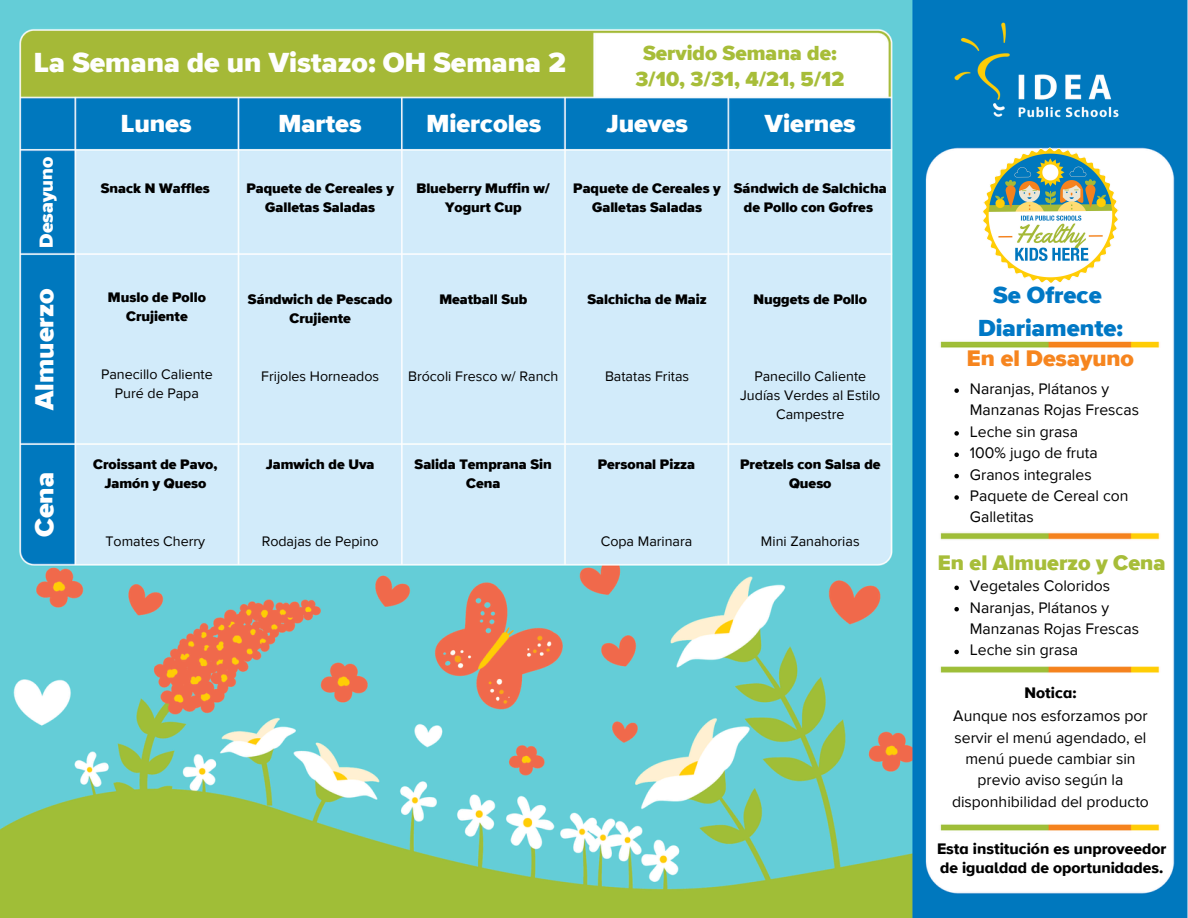
<style>
.page{position:relative;width:1188px;height:918px;background:#fff}
.page>*{position:absolute;margin:0;border:0;box-sizing:border-box;transform-origin:0 0}
.t1{font:900 28.5px "Proxima Nova";color:#fefefe}
.t2{font:900 27px "Proxima Nova";color:#fff}
.t3{font:900 25.5px "Proxima Nova";color:#fff}
.t4{font:900 24px/32.7px "Proxima Nova";color:#0078c5;text-align:center}
.t5{font:900 23.25px "Proxima Nova";color:#f6851f}
.t6{font:900 21.75px "Proxima Nova";color:#a7bd39}
.t7{font:900 21px/25.8px "Proxima Nova";color:#a7bd39;text-align:center}
.t8{font:900 19.5px "Proxima Nova";color:#fff}
.t9{font:15.75px/21.3px "Proxima Nova";color:#000}
.t10{font:15.75px/19.2px "Proxima Nova A Extrabld";color:#000}
.t11{font:900 14.25px/19.2px "Proxima Nova";color:#000;text-align:center}
.t12{font:14.25px/19.2px "Proxima Nova";color:#000;text-align:center}
</style>
<div class="page">
<img style="left:0;top:0;width:1188px;height:918px">
<img style="left:913px;top:0;width:275px;height:190px">
<img style="left:982px;top:147px;width:137px;height:137px">
<svg style="left:954px;top:388px;width:5px;height:5px"></svg>
<svg style="left:954px;top:431px;width:5px;height:5px"></svg>
<svg style="left:954px;top:453px;width:5px;height:4px"></svg>
<svg style="left:954px;top:474px;width:5px;height:4px"></svg>
<svg style="left:954px;top:495px;width:5px;height:5px"></svg>
<svg style="left:954px;top:586px;width:5px;height:4px"></svg>
<svg style="left:954px;top:607px;width:5px;height:4px"></svg>
<svg style="left:954px;top:650px;width:5px;height:4px"></svg>
<h3 class="t1" style="left:34px;top:50px;width:533px">La Semana de un Vistazo: OH Semana 2</h3>
<h4 class="t7" style="left:635px;top:41px;width:210px">Servido Semana de:<br>3/10, 3/31, 4/21, 5/12</h4>
<h1 class="t3" style="left:121px;top:112px;width:72px">Lunes</h1>
<h2 class="t3" style="left:278px;top:112px;width:85px">Martes</h2>
<h1 class="t3" style="left:426px;top:112px;width:116px">Miercoles</h1>
<h2 class="t3" style="left:606px;top:112px;width:83px">Jueves</h2>
<h2 class="t3" style="left:765px;top:112px;width:92px">Viernes</h2>
<h5 class="t8" style="left:37px;top:248px;width:92px;rotate:-90deg">Desayuno</h5>
<h2 class="t2" style="left:32px;top:410px;width:123px;rotate:-90deg">Almuerzo</h2>
<h2 class="t2" style="left:32px;top:537px;width:66px;rotate:-90deg">Cena</h2>
<p class="t11" style="left:101px;top:179px;width:111px">Snack N Waffles</p>
<p class="t11" style="left:246px;top:179px;width:149px">Paquete de Cereales y<br>Galletas Saladas</p>
<h5 class="t11" style="left:416px;top:179px;width:135px">Blueberry Muffin w/<br>Yogurt Cup</h5>
<h2 class="t11" style="left:573px;top:179px;width:149px">Paquete de Cereales y<br>Galletas Saladas</h2>
<p class="t11" style="left:734px;top:179px;width:154px">Sándwich de Salchicha de Pollo con Gofres</p>
<h5 class="t11" style="left:108px;top:288px;width:99px">Muslo de Pollo<br>Crujiente</h5>
<h5 class="t11" style="left:248px;top:291px;width:146px">Sándwich de Pescado<br>Crujiente</h5>
<p class="t11" style="left:439px;top:291px;width:89px">Meatball Sub</p>
<h2 class="t11" style="left:587px;top:291px;width:121px">Salchicha de Maiz</h2>
<p class="t11" style="left:753px;top:291px;width:115px">Nuggets de Pollo</p>
<h5 class="t12" style="left:101px;top:365px;width:113px">Panecillo Caliente</h5>
<h5 class="t12" style="left:115px;top:384px;width:86px">Puré de Papa</h5>
<p class="t11" style="left:93px;top:455px;width:126px">Croissant de Pavo,<br>Jamón y Queso</p>
<h5 class="t12" style="left:261px;top:367px;width:119px">Frijoles Horneados</h5>
<p class="t11" style="left:266px;top:455px;width:110px">Jamwich de Uva</p>
<p class="t12" style="left:408px;top:367px;width:152px">Brócoli Fresco w/ Ranch</p>
<p class="t11" style="left:415px;top:455px;width:139px">Salida Temprana Sin<br>Cena</p>
<p class="t12" style="left:605px;top:367px;width:86px">Batatas Fritas</p>
<p class="t11" style="left:598px;top:455px;width:99px">Personal Pizza</p>
<h3 class="t12" style="left:754px;top:367px;width:113px">Panecillo Caliente</h3>
<p class="t12" style="left:740px;top:386px;width:142px">Judías Verdes al Estilo<br>Campestre</p>
<p class="t11" style="left:740px;top:455px;width:142px">Pretzels con Salsa de<br>Queso</p>
<h5 class="t12" style="left:106px;top:532px;width:101px">Tomates Cherry</h5>
<p class="t12" style="left:262px;top:532px;width:119px">Rodajas de Pepino</p>
<p class="t12" style="left:601px;top:532px;width:93px">Copa Marinara</p>
<p class="t12" style="left:761px;top:532px;width:100px">Mini Zanahorias</p>
<p class="t4" style="left:978px;top:280px;width:146px">Se Ofrece<br>Diariamente:</p>
<p class="t5" style="left:967px;top:348px;width:169px">En el Desayuno</p>
<p class="t9" style="left:970px;top:379px;width:171px">Naranjas, Plátanos y<br>Manzanas Rojas Frescas</p>
<h5 class="t9" style="left:970px;top:422px;width:110px">Leche sin grasa</h5>
<p class="t9" style="left:970px;top:443px;width:129px">100% jugo de fruta</p>
<h5 class="t9" style="left:970px;top:464px;width:123px">Granos integrales</h5>
<h5 class="t9" style="left:970px;top:486px;width:160px">Paquete de Cereal con<br>Galletitas</h5>
<h1 class="t6" style="left:938px;top:553px;width:229px">En el Almuerzo y Cena</h1>
<p class="t9" style="left:970px;top:576px;width:142px">Vegetales Coloridos</p>
<h5 class="t9" style="left:970px;top:597px;width:171px">Naranjas, Plátanos y<br>Manzanas Rojas Frescas</h5>
<p class="t9" style="left:970px;top:640px;width:110px">Leche sin grasa</p>
<h5 class="t10" style="left:1025px;top:683px;width:53px">Notica:</h5>
<h5 class="t9" style="left:952px;top:706px;width:199px;text-align:center">Aunque nos esforzamos por servir el menú agendado, el menú puede cambiar sin previo aviso según la disponhibilidad del producto</h5>
<h5 class="t10" style="left:937px;top:840px;width:231px">Esta institución es unproveedor de igualdad de oportunidades.</h5>
</div>
